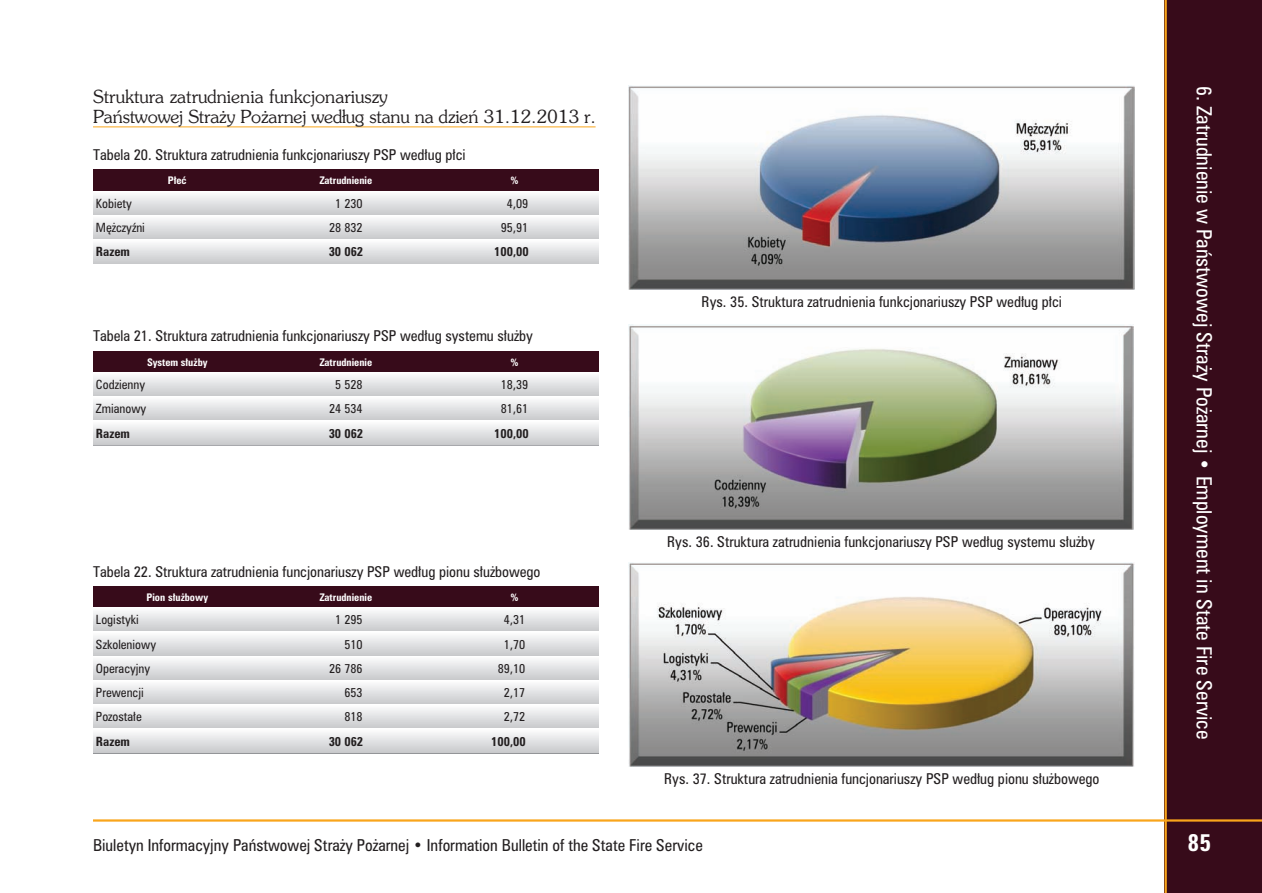
<style>
.page{position:relative;width:1262px;height:893px;background:#fff}
.page>*{position:absolute;margin:0;border:0;box-sizing:border-box;transform-origin:0 0}
.t1{font:700 24px "Zurich Cn EU";color:#fff}
.t2{font:21px "Zurich Cn EU";color:#fff}
.t3{font:18px/19.5px "Southern";letter-spacing:-.01em;color:#231f20}
.t4{font:16.5px "Zurich Cn EU";color:#231f20}
.t5{font:15px "Zurich Cn EU";color:#231f20}
.t6{font:12.75px "Zurich Cn EU";color:#231f20}
.t7{font:700 12.75px "Zurich Cn EU";color:#231f20}
.t8{font:700 10.5px "Zurich Cn EU";color:#fff}
</style>
<div class="page">
<div style="left:1165px;top:0;width:97px;height:893px;background:#370b1a"></div>
<hr style="left:1165px;top:0;width:2px;height:893px;background:#f9a51b">
<hr style="left:93px;top:127px;width:503px;height:1px;background:#f9a51b">
<div style="left:93px;top:170px;width:169px;height:21px;background:#370b1a"></div>
<div style="left:262px;top:170px;width:168px;height:21px;background:#370b1a"></div>
<div style="left:430px;top:170px;width:169px;height:21px;background:#370b1a"></div>
<div style="left:93px;top:191px;width:169px;height:24px;background:linear-gradient(to bottom,#fdfdfe,#caccce)"></div>
<div style="left:262px;top:191px;width:168px;height:24px;background:linear-gradient(to bottom,#fdfdfe,#caccce)"></div>
<div style="left:430px;top:191px;width:169px;height:24px;background:linear-gradient(to bottom,#fdfdfe,#caccce)"></div>
<div style="left:93px;top:215px;width:169px;height:24px;background:linear-gradient(to bottom,#fefeff,#cacbce)"></div>
<div style="left:262px;top:215px;width:168px;height:24px;background:linear-gradient(to bottom,#fefeff,#cacbce)"></div>
<div style="left:430px;top:215px;width:169px;height:24px;background:linear-gradient(to bottom,#fefeff,#cacbce)"></div>
<svg style="left:93px;top:244px;width:169px;height:20px"></svg>
<svg style="left:262px;top:244px;width:168px;height:20px"></svg>
<svg style="left:430px;top:244px;width:169px;height:20px"></svg>
<div style="left:93px;top:351px;width:169px;height:21px;background:#370b1a"></div>
<div style="left:262px;top:351px;width:168px;height:21px;background:#370b1a"></div>
<div style="left:430px;top:351px;width:169px;height:21px;background:#370b1a"></div>
<div style="left:93px;top:372px;width:169px;height:24px;background:linear-gradient(to bottom,#fefeff,#cacbce)"></div>
<div style="left:262px;top:372px;width:168px;height:24px;background:linear-gradient(to bottom,#fefeff,#cacbce)"></div>
<div style="left:430px;top:372px;width:169px;height:24px;background:linear-gradient(to bottom,#fefeff,#cacbce)"></div>
<svg style="left:93px;top:401px;width:169px;height:19px;background:#dddee0"></svg>
<svg style="left:262px;top:401px;width:168px;height:19px;background:#dddee0"></svg>
<svg style="left:430px;top:401px;width:169px;height:19px;background:#dddee0"></svg>
<div style="left:93px;top:421px;width:169px;height:24px;background:linear-gradient(to bottom,#fcfdfd,#cacbce)"></div>
<div style="left:262px;top:421px;width:168px;height:24px;background:linear-gradient(to bottom,#fcfdfd,#cacbce)"></div>
<div style="left:430px;top:421px;width:169px;height:24px;background:linear-gradient(to bottom,#fcfdfd,#cacbce)"></div>
<div style="left:93px;top:586px;width:169px;height:21px;background:#370b1a"></div>
<div style="left:262px;top:586px;width:168px;height:21px;background:#370b1a"></div>
<div style="left:430px;top:586px;width:169px;height:21px;background:#370b1a"></div>
<svg style="left:93px;top:612px;width:169px;height:19px;background:#dddee0"></svg>
<svg style="left:262px;top:612px;width:168px;height:19px;background:#dddee0"></svg>
<svg style="left:430px;top:612px;width:169px;height:19px;background:#dddee0"></svg>
<div style="left:93px;top:632px;width:169px;height:24px;background:linear-gradient(to bottom,#fcfdfd,#cacbce)"></div>
<div style="left:262px;top:632px;width:168px;height:24px;background:linear-gradient(to bottom,#fcfdfd,#cacbce)"></div>
<div style="left:430px;top:632px;width:169px;height:24px;background:linear-gradient(to bottom,#fcfdfd,#cacbce)"></div>
<div style="left:93px;top:656px;width:169px;height:24px;background:linear-gradient(to bottom,#fdfdfe,#caccce)"></div>
<div style="left:262px;top:656px;width:168px;height:24px;background:linear-gradient(to bottom,#fdfdfe,#caccce)"></div>
<div style="left:430px;top:656px;width:169px;height:24px;background:linear-gradient(to bottom,#fdfdfe,#caccce)"></div>
<div style="left:93px;top:680px;width:169px;height:24px;background:linear-gradient(to bottom,#fefeff,#cacbce)"></div>
<div style="left:262px;top:680px;width:168px;height:24px;background:linear-gradient(to bottom,#fefeff,#cacbce)"></div>
<div style="left:430px;top:680px;width:169px;height:24px;background:linear-gradient(to bottom,#fefeff,#cacbce)"></div>
<svg style="left:93px;top:709px;width:169px;height:19px;background:#dddee0"></svg>
<svg style="left:262px;top:709px;width:168px;height:19px;background:#dddee0"></svg>
<svg style="left:430px;top:709px;width:169px;height:19px;background:#dddee0"></svg>
<div style="left:93px;top:729px;width:169px;height:24px;background:linear-gradient(to bottom,#fcfdfd,#cacbce)"></div>
<div style="left:262px;top:729px;width:168px;height:24px;background:linear-gradient(to bottom,#fcfdfd,#cacbce)"></div>
<div style="left:430px;top:729px;width:169px;height:24px;background:linear-gradient(to bottom,#fcfdfd,#cacbce)"></div>
<hr style="left:93px;top:819px;width:1169px;height:3px;background:#f9a51b">
<img style="left:629px;top:86px;width:506px;height:204px">
<img style="left:629px;top:325px;width:504px;height:204px">
<img style="left:629px;top:562px;width:506px;height:205px">
<p class="t3" style="left:93px;top:88px;width:504px">Stru ktu ra za trud nie nia fun kcjo na riu szy<br>Pañstwowej Stra¿y Po¿arnej wed³ug sta nu na dzieñ 31.12.2013 r.</p>
<p class="t5" style="left:93px;top:146px;width:374px">Ta be la 20. Stru ktu ra za trud nie nia fun kcjo na riu szy PSP wed³ug p³ci</p>
<p class="t8" style="left:168px;top:174px;width:20px">P³eæ</p>
<p class="t8" style="left:320px;top:174px;width:54px">Zatrudnienie</p>
<p class="t8" style="left:511px;top:174px;width:10px">%</p>
<p class="t6" style="left:96px;top:196px;width:37px">Kobiety</p>
<p class="t6" style="left:335px;top:196px;width:29px">1 230</p>
<p class="t6" style="left:507px;top:196px;width:23px">4,09</p>
<p class="t6" style="left:96px;top:220px;width:50px">Mê¿czyŸni</p>
<p class="t6" style="left:329px;top:220px;width:35px">28 832</p>
<p class="t6" style="left:501px;top:220px;width:29px">95,91</p>
<p class="t7" style="left:96px;top:244px;width:36px">Razem</p>
<p class="t7" style="left:329px;top:244px;width:36px">30 062</p>
<p class="t7" style="left:494px;top:244px;width:36px">100,00</p>
<p class="t5" style="left:93px;top:327px;width:441px">Ta be la 21. Stru ktu ra za trud nie nia fun kcjo na riu szy PSP wed³ug sy ste mu s³u¿by</p>
<p class="t8" style="left:147px;top:355px;width:62px">System s³u¿by</p>
<p class="t8" style="left:320px;top:355px;width:54px">Zatrudnienie</p>
<p class="t8" style="left:511px;top:355px;width:10px">%</p>
<p class="t6" style="left:96px;top:377px;width:51px">Codzienny</p>
<p class="t6" style="left:335px;top:377px;width:29px">5 528</p>
<p class="t6" style="left:501px;top:377px;width:29px">18,39</p>
<p class="t6" style="left:96px;top:401px;width:52px">Zmianowy</p>
<p class="t6" style="left:329px;top:401px;width:35px">24 534</p>
<p class="t6" style="left:501px;top:401px;width:29px">81,61</p>
<p class="t7" style="left:96px;top:425px;width:36px">Razem</p>
<p class="t7" style="left:329px;top:425px;width:36px">30 062</p>
<p class="t7" style="left:494px;top:425px;width:36px">100,00</p>
<p class="t5" style="left:93px;top:562px;width:449px">Ta be la 22. Stru ktu ra za trud nie nia fun cjo na riu szy PSP wed³ug pio nu s³u¿ bo we go</p>
<p class="t8" style="left:147px;top:591px;width:63px">Pion s³u¿bowy</p>
<p class="t8" style="left:320px;top:591px;width:54px">Zatrudnienie</p>
<p class="t8" style="left:511px;top:591px;width:10px">%</p>
<p class="t6" style="left:96px;top:612px;width:44px">Logistyki</p>
<p class="t6" style="left:335px;top:612px;width:29px">1 295</p>
<p class="t6" style="left:504px;top:612px;width:23px">4,31</p>
<p class="t6" style="left:96px;top:636px;width:62px">Szkoleniowy</p>
<p class="t6" style="left:344px;top:636px;width:20px">510</p>
<p class="t6" style="left:504px;top:636px;width:23px">1,70</p>
<p class="t6" style="left:96px;top:660px;width:56px">Operacyjny</p>
<p class="t6" style="left:329px;top:660px;width:35px">26 786</p>
<p class="t6" style="left:498px;top:660px;width:29px">89,10</p>
<p class="t6" style="left:96px;top:685px;width:49px">Prewencji</p>
<p class="t6" style="left:344px;top:685px;width:20px">653</p>
<p class="t6" style="left:504px;top:685px;width:23px">2,17</p>
<p class="t6" style="left:96px;top:709px;width:47px">Pozosta³e</p>
<p class="t6" style="left:344px;top:709px;width:20px">818</p>
<p class="t6" style="left:504px;top:709px;width:23px">2,72</p>
<p class="t7" style="left:96px;top:733px;width:36px">Razem</p>
<p class="t7" style="left:329px;top:733px;width:36px">30 062</p>
<p class="t7" style="left:491px;top:733px;width:36px">100,00</p>
<p class="t5" style="left:702px;top:293px;width:362px">Rys. 35. Stru ktu ra za trud nie nia fun kcjo na riu szy PSP wed³ug p³ci</p>
<p class="t5" style="left:667px;top:532px;width:429px">Rys. 36. Stru ktu ra za trud nie nia fun kcjo na riu szy PSP wed³ug sy ste mu s³u¿by</p>
<p class="t5" style="left:664px;top:770px;width:437px">Rys. 37. Stru ktu ra za trud nie nia fun cjo na riu szy PSP wed³ug pio nu s³u¿ bo we go</p>
<h2 class="t2" style="left:1217px;top:86px;width:655px;rotate:90deg">6. Zatrudnienie w Pañstwowej Stra¿y Po¿arnej • Employment in State Fire Service</h2>
<p class="t4" style="left:93px;top:835px;width:611px">Biuletyn Informacyjny Pañstwowej Stra¿y Po¿arnej • Information Bulletin of the State Fire Service</p>
<h1 class="t1" style="left:1188px;top:828px;width:25px">85</h1>
</div>
